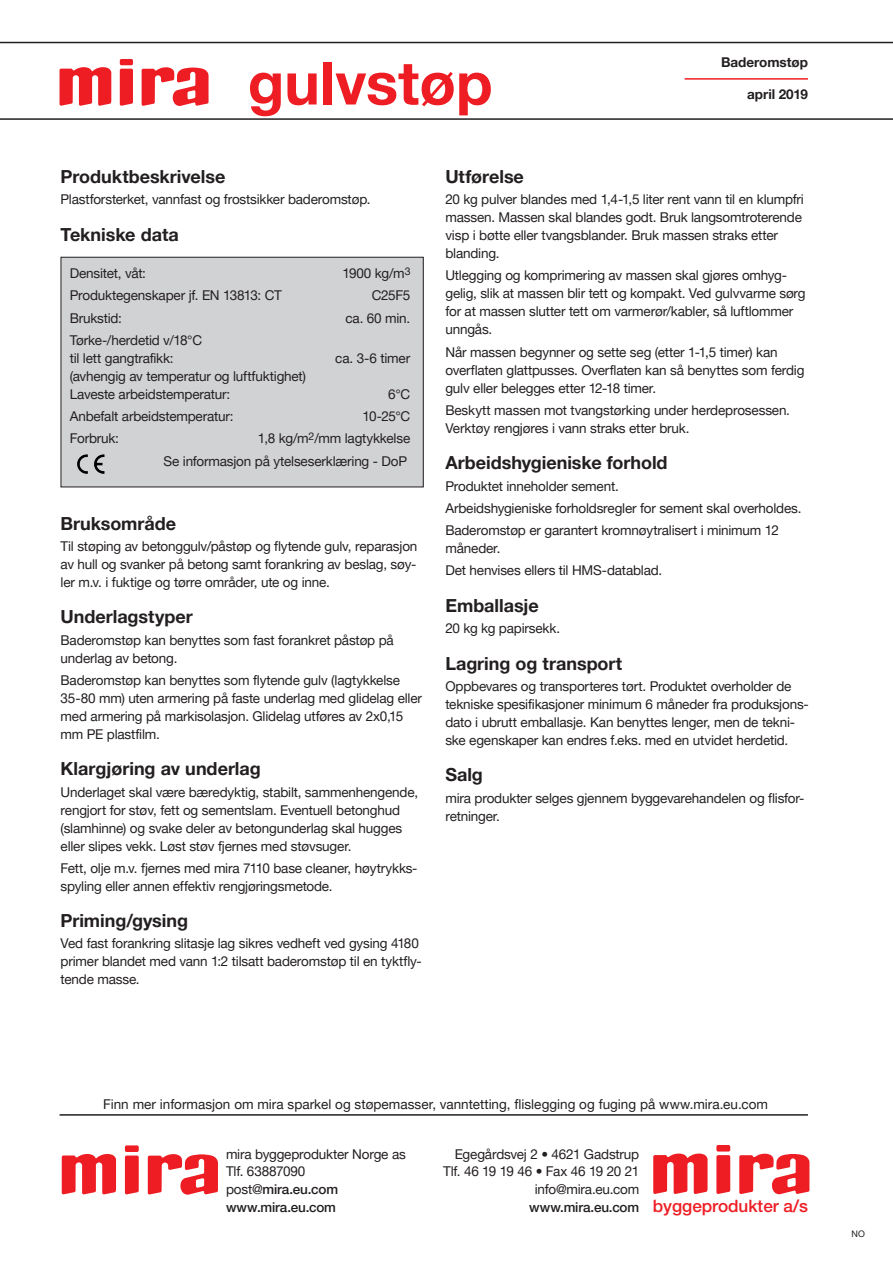
<style>
.page{position:relative;width:893px;height:1263px;background:#fff}
.page>*{position:absolute;margin:0;border:0;box-sizing:border-box;transform-origin:0 0}
.TYPE_OVERSKRIFT{font:700 60px "Helvetica Neue LT Pro";color:#ee1d23}
.BRØD_OVERSKRIFT{font:700 18px "Helvetica Neue LT Pro";color:#231f20}
.t1{font:500 17.1px "Helvetica Neue LT Pro";color:#ee1d23}
.BRØD{font:13.5px/18px "Helvetica Neue LT Pro";letter-spacing:-.015em;color:#231f20}
.BRØD_OVERSKRIFT-2{font:13.5px "Helvetica Neue LT Pro";color:#231f20}
.t2{font:500 13.5px "Helvetica Neue LT Pro";letter-spacing:-.01em;color:#231f20}
.BRØD-2{font:700 13.5px "Helvetica Neue LT Pro";letter-spacing:-.005em;color:#231f20}
.BRØD_OVERSKRIFT-3{font:9px "Helvetica Neue LT Pro";color:#231f20}
.s1{font-weight:400}
</style>
<div class="page">
<div style="left:61px;top:257px;width:362px;height:230px;background:#d1d2d4"></div>
<div style="left:61px;top:257px;width:363px;height:230px;border:1px solid #231f20"></div>
<hr style="left:60px;top:1114px;width:748px;height:2px;background:#231f20">
<img style="left:77px;top:454px;width:27px;height:20px">
<svg style="left:125px;top:1155px;width:14px;height:39px"></svg>
<div style="left:125px;top:1145px;width:14px;height:7px;background:#ee1d23;border-radius:2px"></div>
<svg style="left:62px;top:1154px;width:55px;height:40px"></svg>
<svg style="left:148px;top:1154px;width:70px;height:41px"></svg>
<svg style="left:716px;top:1155px;width:14px;height:39px"></svg>
<div style="left:716px;top:1145px;width:14px;height:6px;background:#ee1d23;border-radius:2px"></div>
<svg style="left:653px;top:1153px;width:55px;height:41px"></svg>
<svg style="left:739px;top:1153px;width:70px;height:41px"></svg>
<hr style="left:0;top:118px;width:893px;height:2px;background:#231f20">
<hr style="left:0;top:42px;width:893px;height:1px;background:#231f20">
<svg style="left:120px;top:69px;width:13px;height:37px"></svg>
<div style="left:120px;top:59px;width:13px;height:6px;background:#ee1d23;border-radius:2px"></div>
<svg style="left:60px;top:67px;width:52px;height:39px"></svg>
<svg style="left:142px;top:67px;width:67px;height:39px"></svg>
<hr style="left:685px;top:78px;width:123px;height:2px;background:#ee1d23">
<p class="TYPE_OVERSKRIFT" style="left:248px;top:46px;width:246px">gulvstøp</p>
<p class="BRØD-2" style="left:721px;top:53px;width:88px">Baderomstøp</p>
<p class="BRØD-2" style="left:747px;top:86px;width:62px">april 2019</p>
<p class="BRØD_OVERSKRIFT" style="left:61px;top:165px;width:166px">Produktbeskrivelse</p>
<p class="BRØD" style="left:61px;top:190px;width:312px">Plastforsterket, vannfast og frostsikker baderomstøp.</p>
<p class="BRØD_OVERSKRIFT" style="left:61px;top:223px;width:120px">Tekniske data</p>
<p class="BRØD" style="left:70px;top:264px;width:78px">Densitet, våt:</p>
<p class="BRØD" style="left:342px;top:264px;width:70px">1900 kg/m<sup>3</sup></p>
<p class="BRØD" style="left:70px;top:286px;width:214px">Produktegenskaper jf. EN 13813: CT</p>
<p class="BRØD" style="left:372px;top:286px;width:40px">C25F5</p>
<p class="BRØD" style="left:70px;top:309px;width:54px">Brukstid:</p>
<p class="BRØD" style="left:345px;top:309px;width:66px">ca. 60 min.</p>
<p class="BRØD" style="left:70px;top:331px;width:134px">Tørke-/herdetid v/18°C til lett gangtrafikk:</p>
<p class="BRØD" style="left:335px;top:349px;width:77px">ca. 3-6 timer</p>
<p class="BRØD" style="left:70px;top:367px;width:238px">(avhengig av temperatur og luftfuktighet)</p>
<p class="BRØD" style="left:70px;top:385px;width:162px">Laveste arbeidstemperatur:</p>
<p class="BRØD" style="left:388px;top:385px;width:24px">6°C</p>
<p class="BRØD" style="left:70px;top:407px;width:165px">Anbefalt arbeidstemperatur:</p>
<p class="BRØD" style="left:362px;top:407px;width:49px">10-25°C</p>
<p class="BRØD" style="left:70px;top:429px;width:51px">Forbruk:</p>
<p class="BRØD" style="left:258px;top:429px;width:154px">1,8 kg/m<sup>2</sup>/mm lagtykkelse</p>
<p class="BRØD" style="left:164px;top:452px;width:245px">Se informasjon på ytelseserklæring - DoP</p>
<p class="BRØD_OVERSKRIFT" style="left:61px;top:512px;width:117px">Bruksområde</p>
<p class="BRØD" style="left:61px;top:537px;width:358px;text-align:justify">Til støping av betonggulv/påstøp og flytende gulv, reparasjon av hull og svanker på betong samt forankring av beslag, søy&shy;ler m.v. i fuktige og tørre områder, ute og inne.</p>
<p class="BRØD_OVERSKRIFT" style="left:61px;top:606px;width:134px">Underlagstyper</p>
<p class="BRØD" style="left:61px;top:630px;width:335px">Baderomstøp kan benyttes som fast forankret påstøp på underlag av betong.</p>
<p class="BRØD" style="left:61px;top:671px;width:363px">Baderomstøp kan benyttes som flytende gulv (lagtykkelse 35-80 mm) uten armering på faste underlag med glidelag eller med armering på markisolasjon. Glidelag utføres av 2x0,15 mm PE plastfilm.</p>
<p class="BRØD_OVERSKRIFT" style="left:61px;top:758px;width:202px">Klargjøring av underlag</p>
<p class="BRØD" style="left:61px;top:782px;width:359px">Underlaget skal være bæredyktig, stabilt, sammenhengende, rengjort for støv, fett og sementslam. Eventuell betonghud (slamhinne) og svake deler av betongunderlag skal hugges eller slipes vekk. Løst støv fjernes med støvsuger.</p>
<p class="BRØD" style="left:61px;top:859px;width:358px">Fett, olje m.v. fjernes med mira 7110 base cleaner, høytrykks&shy;spyling eller annen effektiv rengjøringsmetode.</p>
<p class="BRØD_OVERSKRIFT" style="left:61px;top:910px;width:129px">Priming/gysing</p>
<p class="BRØD" style="left:61px;top:934px;width:363px">Ved fast forankring slitasje lag sikres vedheft ved gysing 4180 primer blandet med vann 1:2 tilsatt baderomstøp til en tyktfly&shy;tende masse.</p>
<p class="BRØD_OVERSKRIFT" style="left:445px;top:165px;width:80px">Utførelse</p>
<p class="BRØD" style="left:445px;top:190px;width:360px">20 kg pulver blandes med 1,4-1,5 liter rent vann til en klumpfri massen. Massen skal blandes godt. Bruk langsomtroterende visp i bøtte eller tvangsblander. Bruk massen straks etter blanding.</p>
<p class="BRØD" style="left:445px;top:266px;width:362px">Utlegging og komprimering av massen skal gjøres omhyg&shy;gelig, slik at massen blir tett og kompakt. Ved gulvvarme sørg for at massen slutter tett om varmerør/kabler, så luftlommer unngås.</p>
<p class="BRØD" style="left:445px;top:343px;width:361px">Når massen begynner og sette seg (etter 1-1,5 timer) kan overflaten glattpusses. Overflaten kan så benyttes som ferdig gulv eller belegges etter 12-18 timer.</p>
<p class="BRØD" style="left:445px;top:401px;width:346px">Beskytt massen mot tvangstørking under herdeprosessen.<br>Verktøy rengjøres i vann straks etter bruk.</p>
<p class="BRØD_OVERSKRIFT" style="left:445px;top:452px;width:224px">Arbeidshygieniske forhold</p>
<p class="BRØD" style="left:445px;top:476px;width:175px">Produktet inneholder sement.</p>
<p class="BRØD" style="left:445px;top:499px;width:358px">Arbeidshygieniske forholdsregler for sement skal overholdes.</p>
<p class="BRØD" style="left:445px;top:521px;width:335px">Baderomstøp er garantert kromnøytralisert i minimum 12 måneder.</p>
<p class="BRØD" style="left:445px;top:561px;width:218px">Det henvises ellers til HMS-datablad.</p>
<p class="BRØD_OVERSKRIFT" style="left:445px;top:594px;width:95px">Emballasje</p>
<p class="BRØD" style="left:445px;top:619px;width:116px">20 kg kg papirsekk.</p>
<p class="BRØD_OVERSKRIFT" style="left:445px;top:652px;width:178px">Lagring og transport</p>
<p class="BRØD" style="left:445px;top:677px;width:365px">Oppbevares og transporteres tørt. Produktet overholder de tekniske spesifikasjoner minimum 6 måneder fra produksjons&shy;dato i ubrutt emballasje. Kan benyttes lenger, men de tekni&shy;ske egenskaper kan endres f.eks. med en utvidet herdetid.</p>
<p class="BRØD_OVERSKRIFT" style="left:445px;top:764px;width:39px">Salg</p>
<p class="BRØD" style="left:445px;top:788px;width:360px">mira produkter selges gjennem byggevarehandelen og flisfor&shy;retninger.</p>
<p class="BRØD_OVERSKRIFT-2" style="left:103px;top:1096px;width:666px">Finn mer informasjon om mira sparkel og støpemasser, vanntetting, flislegging og fuging på www.mira.eu.com</p>
<p class="BRØD" style="left:455px;top:1144px;width:186px">Egegårdsvej 2 • 4621 Gadstrup</p>
<p class="BRØD" style="left:443px;top:1162px;width:198px">Tlf. 46 19 19 46 • Fax 46 19 20 21</p>
<p class="BRØD" style="left:535px;top:1180px;width:106px">info@mira.eu.com</p>
<p class="t2" style="left:529px;top:1199px;width:112px">www.mira.eu.com</p>
<p class="BRØD" style="left:226px;top:1144px;width:181px">mira byggeprodukter Norge as</p>
<p class="BRØD" style="left:226px;top:1162px;width:81px">Tlf. 63887090</p>
<p class="t2" style="left:226px;top:1181px;width:114px"><span class="s1">post@</span>mira.eu.com</p>
<p class="t2" style="left:226px;top:1199px;width:112px">www.mira.eu.com</p>
<p class="t1" style="left:653px;top:1195px;width:157px">byggeprodukter a/s</p>
<p class="BRØD_OVERSKRIFT-3" style="left:851px;top:1228px;width:15px">NO</p>
</div>
